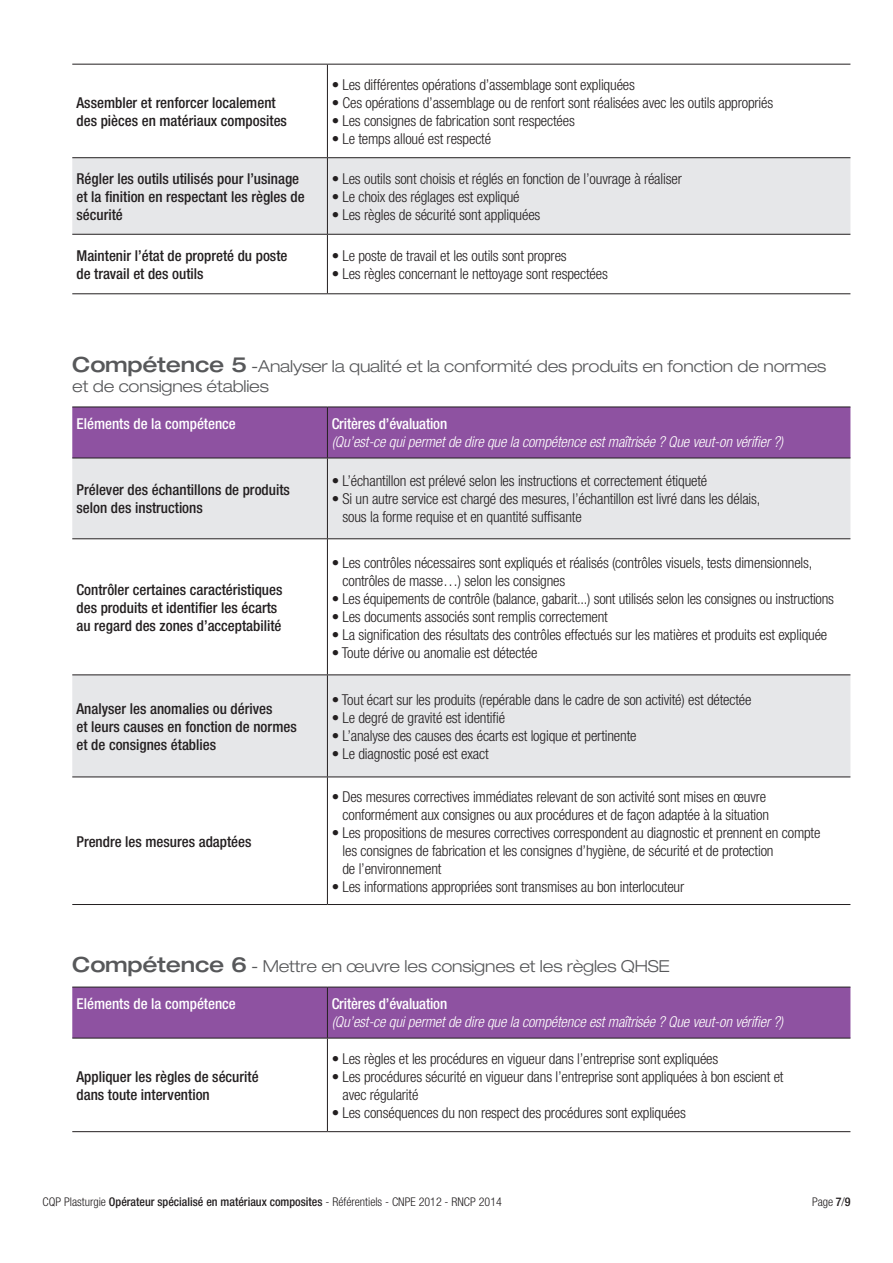
<style>
.page{position:relative;width:893px;height:1263px;background:#fff}
.page>*{position:absolute;margin:0;border:0;box-sizing:border-box;transform-origin:0 0}
.Sous-titre{font:300 expanded 16.5px/19.8px "Helvetica Neue LT";letter-spacing:-.01em;color:#57585a}
.Body_tableau_c2{font:300 condensed 15px/18px "Helvetica Neue LT";letter-spacing:-.01em;color:#231f20}
.Body_tableau_c1{font:500 condensed 15px/18px "Helvetica Neue LT";color:#231f20}
.Body_tableau_c2-2{font:italic 300 condensed 15px/18px "Helvetica Neue LT";letter-spacing:-.01em;color:#fff}
.Body_tableau_c1-2{font:500 condensed 15px "Helvetica Neue LT";color:#fff}
.t1{font:300 condensed 12px "Helvetica Neue LT";color:#231f20}
.s1{font-weight:500;font-size:21px}
.s2{font-weight:500;font-style:normal}
.s3{font-weight:500}
</style>
<div class="page">
<div style="left:72px;top:158px;width:778px;height:76px;background:#e6e7e9"></div>
<hr style="left:72px;top:64px;width:255px;height:1px;background:#231f20">
<hr style="left:327px;top:64px;width:523px;height:1px;background:#231f20">
<hr style="left:327px;top:65px;width:1px;height:92px;background:#231f20">
<hr style="left:72px;top:157px;width:255px;height:1px;background:#231f20">
<hr style="left:327px;top:157px;width:523px;height:1px;background:#231f20">
<hr style="left:327px;top:158px;width:1px;height:76px;background:#231f20">
<hr style="left:72px;top:234px;width:255px;height:1px;background:#231f20">
<hr style="left:327px;top:234px;width:523px;height:1px;background:#231f20">
<hr style="left:327px;top:235px;width:1px;height:58px;background:#231f20">
<hr style="left:72px;top:293px;width:255px;height:1px;background:#231f20">
<hr style="left:327px;top:293px;width:523px;height:1px;background:#231f20">
<div style="left:72px;top:408px;width:778px;height:50px;background:#8e52a1"></div>
<div style="left:72px;top:459px;width:778px;height:79px;background:#e6e7e9"></div>
<svg style="left:72px;top:539px;width:778px;height:365px"></svg>
<hr style="left:72px;top:407px;width:255px;height:1px;background:#231f20">
<hr style="left:327px;top:407px;width:523px;height:1px;background:#231f20">
<hr style="left:327px;top:407px;width:1px;height:51px;background:#231f20">
<hr style="left:72px;top:458px;width:255px;height:1px;background:#231f20">
<hr style="left:327px;top:458px;width:523px;height:1px;background:#231f20">
<hr style="left:327px;top:458px;width:1px;height:80px;background:#231f20">
<hr style="left:327px;top:675px;width:1px;height:101px;background:#231f20">
<hr style="left:327px;top:777px;width:1px;height:127px;background:#231f20">
<hr style="left:72px;top:538px;width:255px;height:1px;background:#231f20">
<hr style="left:72px;top:674px;width:255px;height:1px;background:#231f20">
<hr style="left:72px;top:776px;width:255px;height:1px;background:#231f20">
<hr style="left:72px;top:904px;width:255px;height:1px;background:#231f20">
<hr style="left:327px;top:539px;width:1px;height:135px;background:#231f20">
<hr style="left:327px;top:538px;width:523px;height:1px;background:#231f20">
<hr style="left:327px;top:674px;width:523px;height:1px;background:#231f20">
<hr style="left:327px;top:776px;width:523px;height:1px;background:#231f20">
<hr style="left:327px;top:904px;width:523px;height:1px;background:#231f20">
<div style="left:72px;top:988px;width:778px;height:50px;background:#8e52a1"></div>
<hr style="left:72px;top:987px;width:255px;height:1px;background:#231f20">
<hr style="left:327px;top:987px;width:523px;height:1px;background:#231f20">
<hr style="left:327px;top:987px;width:1px;height:51px;background:#231f20">
<hr style="left:72px;top:1038px;width:255px;height:1px;background:#231f20">
<hr style="left:327px;top:1038px;width:523px;height:1px;background:#231f20">
<hr style="left:72px;top:1131px;width:255px;height:1px;background:#231f20">
<hr style="left:327px;top:1038px;width:1px;height:93px;background:#231f20">
<hr style="left:327px;top:1131px;width:523px;height:1px;background:#231f20">
<p class="Body_tableau_c1" style="left:77px;top:93px;width:212px">Assembler et renforcer localement des pièces en matériaux composites</p>
<p class="Body_tableau_c2" style="left:332px;top:75px;width:305px">• Les différentes opérations d’assemblage sont expliquées</p>
<p class="Body_tableau_c2" style="left:332px;top:93px;width:443px">• Ces opérations d’assemblage ou de renfort sont réalisées avec les outils appropriés</p>
<p class="Body_tableau_c2" style="left:332px;top:111px;width:245px">• Les consignes de fabrication sont respectées</p>
<p class="Body_tableau_c2" style="left:332px;top:129px;width:161px">• Le temps alloué est respecté</p>
<p class="Body_tableau_c1" style="left:77px;top:169px;width:230px">Régler les outils utilisés pour l’usinage et la finition en respectant les règles de sécurité</p>
<p class="Body_tableau_c2" style="left:332px;top:170px;width:352px">• Les outils sont choisis et réglés en fonction de l’ouvrage à réaliser</p>
<p class="Body_tableau_c2" style="left:332px;top:188px;width:189px">• Le choix des réglages est expliqué</p>
<p class="Body_tableau_c2" style="left:332px;top:206px;width:210px">• Les règles de sécurité sont appliquées</p>
<p class="Body_tableau_c1" style="left:77px;top:246px;width:212px">Maintenir l’état de propreté du poste de travail et des outils</p>
<p class="Body_tableau_c2" style="left:332px;top:247px;width:237px">• Le poste de travail et les outils sont propres</p>
<p class="Body_tableau_c2" style="left:332px;top:265px;width:278px">• Les règles concernant le nettoyage sont respectées</p>
<p class="Sous-titre" style="left:72px;top:356px;width:756px"><span class="s1">Compétence 5</span> -Analyser la qualité et la conformité des produits en fonction de normes et de consignes établies</p>
<p class="Body_tableau_c1-2" style="left:77px;top:415px;width:161px">Eléments de la compétence</p>
<p class="Body_tableau_c2-2" style="left:332px;top:415px;width:453px"><span class="s2">Critères d’évaluation<br></span>(Qu’est-ce qui permet de dire que la compétence est maîtrisée ? Que veut-on vérifier ?)</p>
<p class="Body_tableau_c1" style="left:77px;top:481px;width:215px">Prélever des échantillons de produits selon des instructions</p>
<p class="Body_tableau_c2" style="left:332px;top:472px;width:377px">• L’échantillon est prélevé selon les instructions et correctement étiqueté</p>
<p class="Body_tableau_c2" style="left:342px;top:490px;width:419px;text-indent:-11px">• Si un autre service est chargé des mesures, l’échantillon est livré dans les délais, sous la forme requise et en quantité suffisante</p>
<p class="Body_tableau_c1" style="left:77px;top:580px;width:207px">Contrôler certaines caractéristiques des produits et identifier les écarts au regard des zones d’acceptabilité</p>
<p class="Body_tableau_c1" style="left:77px;top:699px;width:222px">Analyser les anomalies ou dérives<br>et leurs causes en fonction de normes et de consignes établies</p>
<p class="Body_tableau_c1" style="left:77px;top:832px;width:176px">Prendre les mesures adaptées</p>
<p class="Body_tableau_c2" style="left:342px;top:553px;width:472px;text-indent:-11px">• Les contrôles nécessaires sont expliqués et réalisés (contrôles visuels, tests dimensionnels, contrôles de masse…) selon les consignes</p>
<p class="Body_tableau_c2" style="left:332px;top:589px;width:504px">• Les équipements de contrôle (balance, gabarit...) sont utilisés selon les consignes ou instructions</p>
<p class="Body_tableau_c2" style="left:332px;top:607px;width:278px">• Les documents associés sont remplis correctement</p>
<p class="Body_tableau_c2" style="left:332px;top:625px;width:497px">• La signification des résultats des contrôles effectués sur les matières et produits est expliquée</p>
<p class="Body_tableau_c2" style="left:332px;top:643px;width:207px">• Toute dérive ou anomalie est détectée</p>
<p class="Body_tableau_c2" style="left:332px;top:690px;width:421px">• Tout écart sur les produits (repérable dans le cadre de son activité) est détectée</p>
<p class="Body_tableau_c2" style="left:332px;top:708px;width:175px">• Le degré de gravité est identifié</p>
<p class="Body_tableau_c2" style="left:332px;top:726px;width:306px">• L’analyse des causes des écarts est logique et pertinente</p>
<p class="Body_tableau_c2" style="left:332px;top:744px;width:158px">• Le diagnostic posé est exact</p>
<p class="Body_tableau_c2" style="left:332px;top:787px;width:439px;text-align:right">• Des mesures correctives immédiates relevant de son activité sont mises en œuvre conformément aux consignes ou aux procédures et de façon adaptée à la situation</p>
<p class="Body_tableau_c2" style="left:342px;top:823px;width:479px;text-indent:-11px">• Les propositions de mesures correctives correspondent au diagnostic et prennent en compte les consignes de fabrication et les consignes d’hygiène, de sécurité et de protection<br>de l’environnement</p>
<p class="Body_tableau_c2" style="left:332px;top:877px;width:354px">• Les informations appropriées sont transmises au bon interlocuteur</p>
<p class="Sous-titre" style="left:72px;top:956px;width:599px"><span class="s1">Compétence 6</span> - Mettre en œuvre les consignes et les règles QHSE</p>
<p class="Body_tableau_c1-2" style="left:77px;top:995px;width:161px">Eléments de la compétence</p>
<p class="Body_tableau_c2-2" style="left:332px;top:995px;width:453px"><span class="s2">Critères d’évaluation<br></span>(Qu’est-ce qui permet de dire que la compétence est maîtrisée ? Que veut-on vérifier ?)</p>
<p class="Body_tableau_c1" style="left:77px;top:1067px;width:184px">Appliquer les règles de sécurité dans toute intervention</p>
<p class="Body_tableau_c2" style="left:332px;top:1049px;width:388px">• Les règles et les procédures en vigueur dans l’entreprise sont expliquées</p>
<p class="Body_tableau_c2" style="left:342px;top:1067px;width:442px;text-indent:-11px">• Les procédures sécurité en vigueur dans l’entreprise sont appliquées à bon escient et avec régularité</p>
<p class="Body_tableau_c2" style="left:332px;top:1103px;width:356px">• Les conséquences du non respect des procédures sont expliquées</p>
<p class="t1" style="left:43px;top:1194px;width:461px">CQP Plasturgie <span class="s3">Opérateur spécialisé en matériaux composites</span> - Référentiels - CNPE 2012 - RNCP 2014</p>
<p class="t1" style="left:812px;top:1194px;width:40px">Page <span class="s3">7</span>/<span class="s3">9</span></p>
</div>
